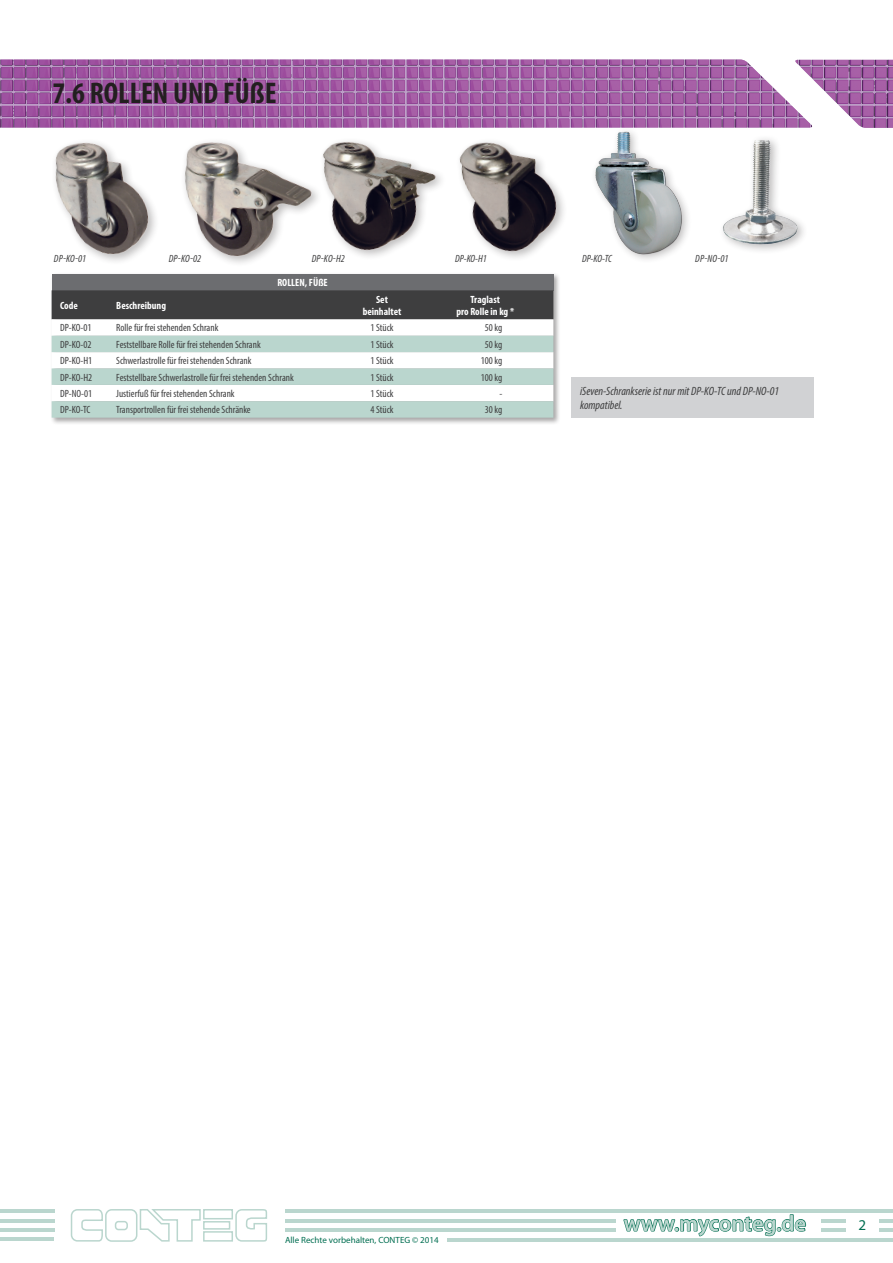
<style>
.page{position:relative;width:893px;height:1263px;background:#fff}
.page>*{position:absolute;margin:0;border:0;box-sizing:border-box;transform-origin:0 0}
.t1{font:700 condensed 30px "Myriad Pro";color:#231f20}
.t2{font:600 22.5px "Myriad Pro";color:#bad6ce}
.t3{font:15px "Myriad Pro";color:#006e51}
.odstavec{font:italic condensed 12px/14.4px "Myriad Pro";color:#3e3e3f}
.t4{font:condensed 10.5px "Myriad Pro";color:#3e3e3f}
.odrazky{font:700 condensed 10.5px "Myriad Pro";color:#fff}
.odrazky-2{font:italic condensed 10.5px "Myriad Pro";letter-spacing:.005em;color:#3e3e3f}
.t5{font:9px "Myriad Pro";color:#006e51}
</style>
<div class="page">
<hr style="left:285px;top:1209px;width:608px;height:3px;background:#bad6ce">
<hr style="left:447px;top:1238px;width:446px;height:4px;background:#bad6ce">
<hr style="left:285px;top:1219px;width:331px;height:3px;background:#bad6ce">
<hr style="left:285px;top:1228px;width:331px;height:4px;background:#bad6ce">
<svg style="left:622px;top:1212px;width:185px;height:25px"></svg>
<hr style="left:821px;top:1219px;width:72px;height:3px;background:#bad6ce">
<hr style="left:821px;top:1228px;width:72px;height:4px;background:#bad6ce">
<div style="left:203px;top:1221px;width:27px;height:8px;border:2px solid #bad6ce"></div>
<div style="left:203px;top:1231px;width:30px;height:10px;border:2px solid #bad6ce"></div>
<svg style="left:235px;top:1209px;width:32px;height:33px"></svg>
<div style="left:203px;top:1209px;width:30px;height:10px;border:2px solid #bad6ce"></div>
<svg style="left:70px;top:1209px;width:131px;height:33px"></svg>
<hr style="left:0;top:1219px;width:54px;height:3px;background:#bad6ce">
<hr style="left:0;top:1228px;width:54px;height:4px;background:#bad6ce">
<hr style="left:0;top:1209px;width:54px;height:3px;background:#bad6ce">
<hr style="left:0;top:1238px;width:53px;height:3px;background:#bad6ce">
<div style="left:846px;top:1214px;width:33px;height:20px;background:#fff"></div>
<img style="left:0;top:60px;width:893px;height:68px">
<img style="left:175px;top:124px;width:137px;height:139px">
<img style="left:55px;top:142px;width:101px;height:120px">
<img style="left:312px;top:118px;width:141px;height:139px">
<img style="left:449px;top:125px;width:121px;height:133px">
<div style="left:718px;top:135px;width:90px;height:120px;background:#231f20;opacity:.3"></div>
<img style="left:720px;top:140px;width:80px;height:105px">
<div style="left:50px;top:272px;width:511px;height:153px;background:#231f20;opacity:.4"></div>
<div style="left:52px;top:274px;width:501px;height:16px;background:#6c6d70"></div>
<svg style="left:52px;top:290px;width:501px;height:128px"></svg>
<img style="left:588px;top:122px;width:109px;height:138px">
<div style="left:572px;top:377px;width:242px;height:41px;background:#d1d2d4"></div>
<p class="t1" style="left:52px;top:74px;width:226px">7.6 ROLLEN UND FÜßE</p>
<p class="odrazky-2" style="left:54px;top:252px;width:34px">DP‑KO‑01</p>
<p class="odrazky-2" style="left:169px;top:252px;width:34px">DP‑KO-02</p>
<p class="odrazky-2" style="left:695px;top:252px;width:35px">DP‑NO‑01</p>
<p class="odrazky" style="left:277px;top:276px;width:52px">ROLLEN, FÜßE</p>
<p class="odrazky" style="left:60px;top:299px;width:19px">Code</p>
<p class="odrazky" style="left:116px;top:299px;width:51px">Beschreibung</p>
<p class="odrazky-2" style="left:312px;top:252px;width:35px">DP‑KO‑H2</p>
<p class="odrazky-2" style="left:455px;top:252px;width:33px">DP‑KO‑H1</p>
<p class="odrazky-2" style="left:582px;top:252px;width:31px">DP‑KO‑TC</p>
<p class="odrazky" style="left:470px;top:292px;width:31px">Traglast</p>
<p class="odrazky" style="left:456px;top:305px;width:59px">pro Rolle in kg *</p>
<p class="odrazky" style="left:376px;top:292px;width:13px">Set</p>
<p class="odrazky" style="left:363px;top:305px;width:40px">beinhaltet</p>
<p class="t4" style="left:60px;top:322px;width:33px">DP‑KO‑01</p>
<p class="t4" style="left:116px;top:322px;width:104px">Rolle für frei stehenden Schrank</p>
<p class="t4" style="left:370px;top:322px;width:25px">1 Stück</p>
<p class="t4" style="left:485px;top:322px;width:19px">50 kg</p>
<p class="t4" style="left:60px;top:338px;width:33px">DP‑KO-02</p>
<p class="t4" style="left:116px;top:338px;width:146px">Feststellbare Rolle für frei stehenden Schrank</p>
<p class="t4" style="left:370px;top:338px;width:25px">1 Stück</p>
<p class="t4" style="left:485px;top:338px;width:19px">50 kg</p>
<p class="t4" style="left:60px;top:354px;width:34px">DP‑KO‑H1</p>
<p class="t4" style="left:116px;top:354px;width:137px">Schwerlastrolle für frei stehenden Schrank</p>
<p class="t4" style="left:370px;top:354px;width:25px">1 Stück</p>
<p class="t4" style="left:481px;top:354px;width:23px">100 kg</p>
<p class="t4" style="left:60px;top:371px;width:34px">DP‑KO‑H2</p>
<p class="t4" style="left:116px;top:371px;width:179px">Feststellbare Schwerlastrolle für frei stehenden Schrank</p>
<p class="t4" style="left:370px;top:371px;width:25px">1 Stück</p>
<p class="t4" style="left:481px;top:371px;width:23px">100 kg</p>
<p class="t4" style="left:60px;top:387px;width:34px">DP‑NO‑01</p>
<p class="t4" style="left:116px;top:387px;width:120px">Justierfuß für frei stehenden Schrank</p>
<p class="t4" style="left:370px;top:387px;width:25px">1 Stück</p>
<p class="t4" style="left:499px;top:387px;width:4px">‑</p>
<p class="t4" style="left:60px;top:404px;width:32px">DP‑KO‑TC</p>
<p class="t4" style="left:116px;top:404px;width:136px">Transportrollen für frei stehende Schränke</p>
<p class="t4" style="left:370px;top:404px;width:25px">4 Stück</p>
<p class="t4" style="left:485px;top:404px;width:19px">30 kg</p>
<p class="odstavec" style="left:580px;top:383px;width:201px">iSeven-Schrankserie ist nur mit DP‑KO‑TC und DP‑NO‑01 kompatibel.</p>
<p class="t5" style="left:285px;top:1234px;width:155px">Alle Rechte vorbehalten, CONTEG © 2014</p>
<h2 class="t2" style="left:624px;top:1209px;width:184px">www.myconteg.de</h2>
<p class="t3" style="left:859px;top:1215px;width:9px">2</p>
</div>
